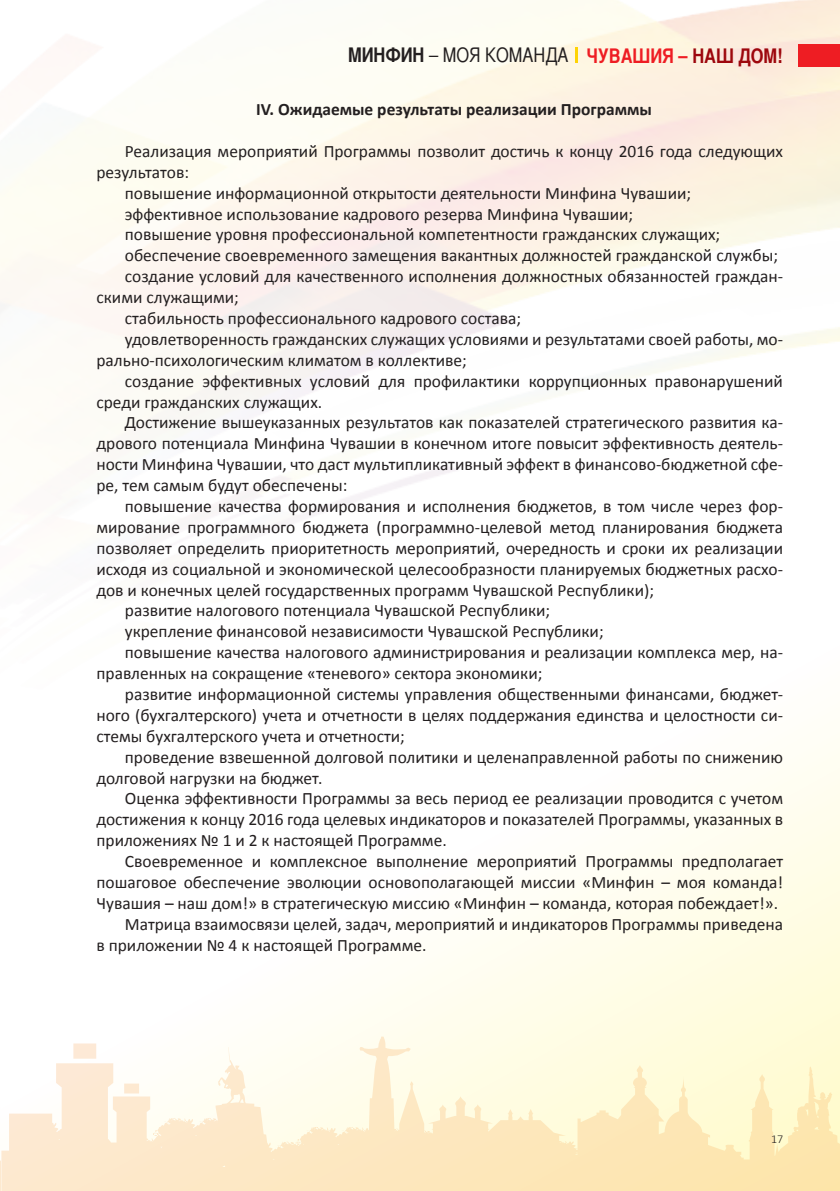
<style>
.page{position:relative;width:840px;height:1191px;background:#fff}
.page>*{position:absolute;margin:0;border:0;box-sizing:border-box;transform-origin:0 0}
.t1{font:20px "Bastion C";color:#231f20}
.осн_текст{font:17.4px/20.8px "Calibri";color:#231f20}
.Подзаголовок{font:700 17.4px "Calibri";color:#231f20}
.t2{font:300 12px "Calibri";color:#231f20}
.s1{font-weight:700}
.s2{font-weight:700;color:#ee1d23}
.s3{font-weight:700;color:#9d070d}
</style>
<div class="page">
<svg style="left:300px;top:961px;width:539px;height:75px;fill:#fffde9"></svg>
<svg style="left:0;top:1160px;width:1px;height:31px"></svg>
<svg style="left:1px;top:1036px;width:838px;height:155px"></svg>
<img style="left:0;top:0;width:839px;height:961px">
<svg style="left:575px;top:47px;width:2px;height:15px"></svg>
<div style="left:797px;top:44px;width:42px;height:22px;background:#ee1d23"></div>
<p class="t1" style="left:348px;top:44px;width:436px"><span class="s1">МИНФИН</span> – МОЯ КОМАНДА <span class="s2">ЧУВАШИЯ –</span> <span class="s3">НАШ ДОМ!</span></p>
<p class="Подзаголовок" style="left:256px;top:98px;width:397px">IV. Ожидаемые результаты реализации Программы</p>
<p class="осн_текст" style="left:96px;top:141px;width:687px;text-indent:28px">Реализация мероприятий Программы позволит достичь к концу 2016 года следующих результатов:</p>
<p class="осн_текст" style="left:125px;top:183px;width:567px">повышение информационной открытости деятельности Минфина Чувашии;</p>
<p class="осн_текст" style="left:125px;top:203px;width:509px">эффективное использование кадрового резерва Минфина Чувашии;</p>
<p class="осн_текст" style="left:125px;top:224px;width:596px">повышение уровня профессиональной компетентности гражданских служащих;</p>
<p class="осн_текст" style="left:125px;top:245px;width:654px">обеспечение своевременного замещения вакантных должностей гражданской службы;</p>
<p class="осн_текст" style="left:96px;top:266px;width:687px;text-indent:28px">создание условий для качественного исполнения должностных обязанностей граждан&shy;скими служащими;</p>
<p class="осн_текст" style="left:125px;top:308px;width:397px">стабильность профессионального кадрового состава;</p>
<p class="осн_текст" style="left:96px;top:329px;width:687px;text-indent:28px">удовлетворенность гражданских служащих условиями и результатами своей работы, мо&shy;рально-психологическим климатом в коллективе;</p>
<p class="осн_текст" style="left:96px;top:370px;width:687px;text-indent:28px">создание эффективных условий для профилактики коррупционных правонарушений среди гражданских служащих.</p>
<p class="осн_текст" style="left:96px;top:412px;width:687px;text-align:justify;text-indent:28px">Достижение вышеуказанных результатов как показателей стратегического развития ка&shy;дрового потенциала Минфина Чувашии в конечном итоге повысит эффективность деятель&shy;ности Минфина Чувашии, что даст мультипликативный эффект в финансово-бюджетной сфе&shy;ре, тем самым будут обеспечены:</p>
<p class="осн_текст" style="left:96px;top:496px;width:687px;text-align:justify;text-indent:28px">повышение качества формирования и исполнения бюджетов, в том числе через фор&shy;мирование программного бюджета (программно-целевой метод планирования бюджета позволяет определить приоритетность мероприятий, очередность и сроки их реализации исходя из социальной и экономической целесообразности планируемых бюджетных расхо&shy;дов и конечных целей государственных программ Чувашской Республики);</p>
<p class="осн_текст" style="left:125px;top:600px;width:426px">развитие налогового потенциала Чувашской Республики;</p>
<p class="осн_текст" style="left:125px;top:621px;width:480px">укрепление финансовой независимости Чувашской Республики;</p>
<p class="осн_текст" style="left:96px;top:642px;width:687px;text-indent:28px">повышение качества налогового администрирования и реализации комплекса мер, на&shy;правленных на сокращение «теневого» сектора экономики;</p>
<p class="осн_текст" style="left:96px;top:684px;width:687px;text-align:justify;text-indent:28px">развитие информационной системы управления общественными финансами, бюджет&shy;ного (бухгалтерского) учета и отчетности в целях поддержания единства и целостности си&shy;стемы бухгалтерского учета и отчетности;</p>
<p class="осн_текст" style="left:96px;top:746px;width:687px;text-indent:28px">проведение взвешенной долговой политики и целенаправленной работы по снижению долговой нагрузки на бюджет.</p>
<p class="осн_текст" style="left:96px;top:788px;width:687px;text-align:justify;text-indent:28px">Оценка эффективности Программы за весь период ее реализации проводится с учетом достижения к концу 2016 года целевых индикаторов и показателей Программы, указанных в приложениях № 1 и 2 к настоящей Программе.</p>
<p class="осн_текст" style="left:96px;top:851px;width:687px;text-align:justify;text-indent:28px">Своевременное и комплексное выполнение мероприятий Программы предполагает пошаговое обеспечение эволюции основополагающей миссии «Минфин – моя команда!<br>Чувашия – наш дом!» в стратегическую миссию «Минфин – команда, которая побеждает!».</p>
<p class="осн_текст" style="left:96px;top:913px;width:687px;text-indent:28px">Матрица взаимосвязи целей, задач, мероприятий и индикаторов Программы приведена в приложении № 4 к настоящей Программе.</p>
<p class="t2" style="left:770px;top:1131px;width:14px">17</p>
</div>
